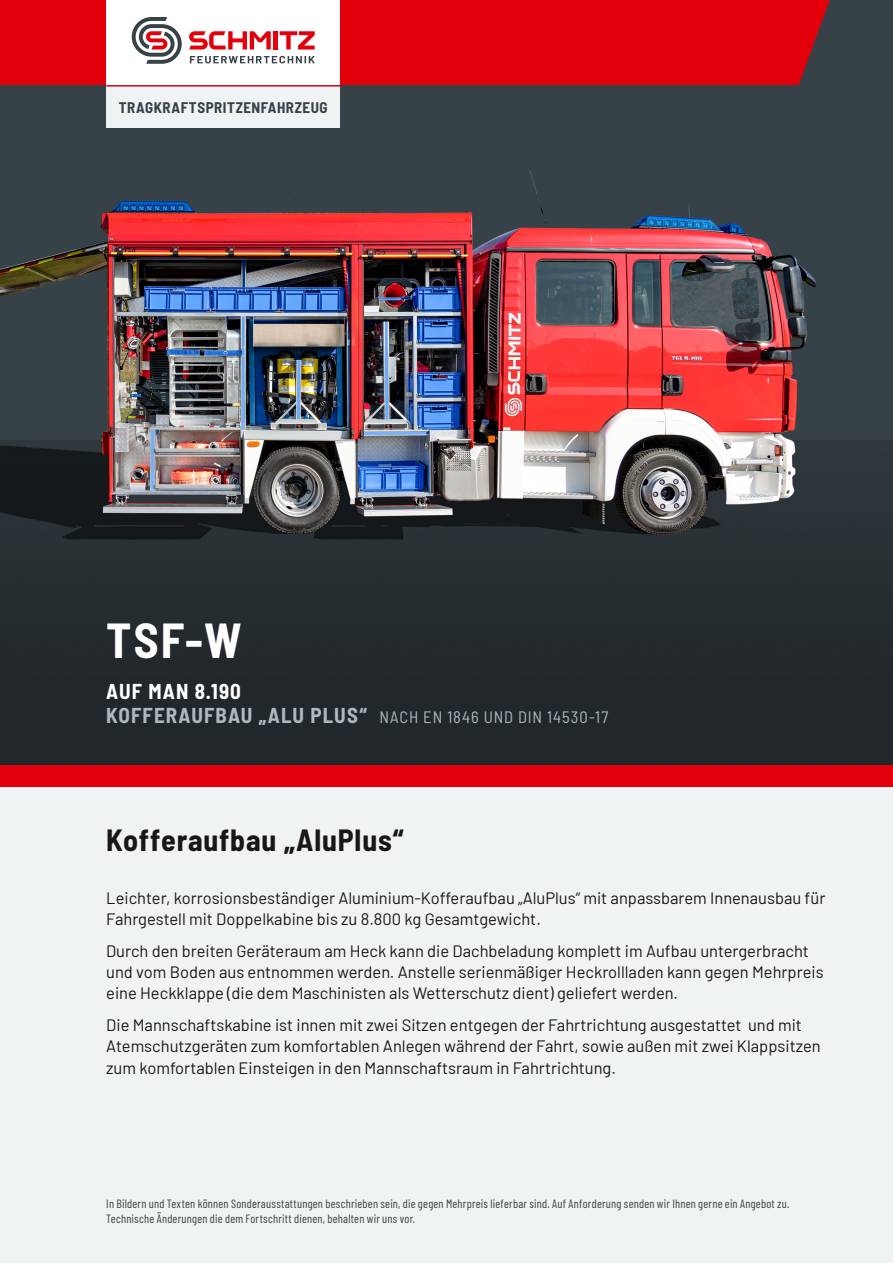
<style>
.page{position:relative;width:893px;height:1263px;background:#fff}
.page>*{position:absolute;margin:0;border:0;box-sizing:border-box;transform-origin:0 0}
.t1{font:700 semi-condensed 48px "Barlow";color:#fff}
.t2{font:700 semi-condensed 30px "Barlow";letter-spacing:.025em;color:#181716}
.t3{font:700 semi-condensed 21px "Barlow";letter-spacing:.055em;color:#fff}
.t4{font:16.5px/21.3px "Barlow";color:#181716}
.t5{font:semi-condensed 16.5px "Barlow";letter-spacing:.06em;color:#aeb8bd}
.t6{font:700 semi-condensed 15px "Barlow";letter-spacing:.035em;color:#374247}
.t7{font:12px/14.4px "Barlow Condensed";letter-spacing:.02em;color:#374247}
.s1{font-weight:700;font-size:21px}
</style>
<div class="page">
<div style="left:0;top:765px;width:893px;height:498px;background:#f0f3f4"></div>
<img style="left:0;top:0;width:893px;height:765px">
<div style="left:0;top:0;width:510px;height:85px;background:#e3000b"></div>
<div style="left:510px;top:0;width:324px;height:85px;background:#e3000b"></div>
<div style="left:0;top:765px;width:893px;height:22px;background:#e3000b"></div>
<div style="left:106px;top:85px;width:234px;height:43px;background:#f0f3f4"></div>
<div style="left:106px;top:0;width:234px;height:85px;background:#fff"></div>
<svg style="left:190px;top:56px;width:125px;height:7px"></svg>
<svg style="left:132px;top:17px;width:50px;height:47px"></svg>
<hr style="left:274px;top:31px;width:4px;height:18px;background:#e3000b">
<svg style="left:280px;top:31px;width:35px;height:18px"></svg>
<svg style="left:189px;top:31px;width:82px;height:18px"></svg>
<hr style="left:106px;top:85px;width:234px;height:2px;background:#e3000b">
<p class="t6" style="left:119px;top:97px;width:210px">TRAGKRAFTSPRITZENFAHRZEUG</p>
<h1 class="t1" style="left:106px;top:606px;width:137px">TSF-W</h1>
<p class="t3" style="left:106px;top:676px;width:136px">AUF MAN 8.190</p>
<p class="t5" style="left:106px;top:705px;width:503px"><span class="s1">KOFFERAUFBAU „ALU PLUS“</span> NACH EN 1846 UND DIN 14530-17</p>
<h2 class="t2" style="left:106px;top:818px;width:299px">Kofferaufbau „AluPlus“</h2>
<p class="t4" style="left:106px;top:886px;width:721px">Leichter, korrosionsbeständiger Aluminium-Kofferaufbau „AluPlus“ mit anpassbarem Innenausbau für<br>Fahrgestell mit Doppelkabine bis zu 8.800 kg Gesamtgewicht.</p>
<p class="t4" style="left:106px;top:939px;width:719px">Durch den breiten Geräteraum am Heck kann die Dachbeladung komplett im Aufbau untergerbracht und vom Boden aus entnommen werden. Anstelle serienmäßiger Heckrollladen kann gegen Mehrpreis eine Heckklappe (die dem Maschinisten als Wetterschutz dient) geliefert werden.</p>
<p class="t4" style="left:106px;top:1013px;width:716px">Die Mannschaftskabine ist innen mit zwei Sitzen entgegen der Fahrtrichtung ausgestattet und mit<br>Atemschutzgeräten zum komfortablen Anlegen während der Fahrt, sowie außen mit zwei Klappsitzen zum komfortablen Einsteigen in den Mannschaftsraum in Fahrtrichtung.</p>
<p class="t7" style="left:106px;top:1196px;width:685px">In Bildern und Texten können Sonderausstattungen beschrieben sein, die gegen Mehrpreis lieferbar sind. Auf Anforderung senden wir Ihnen gerne ein Angebot zu.<br>Technische Änderungen die dem Fortschritt dienen, behalten wir uns vor.</p>
</div>
